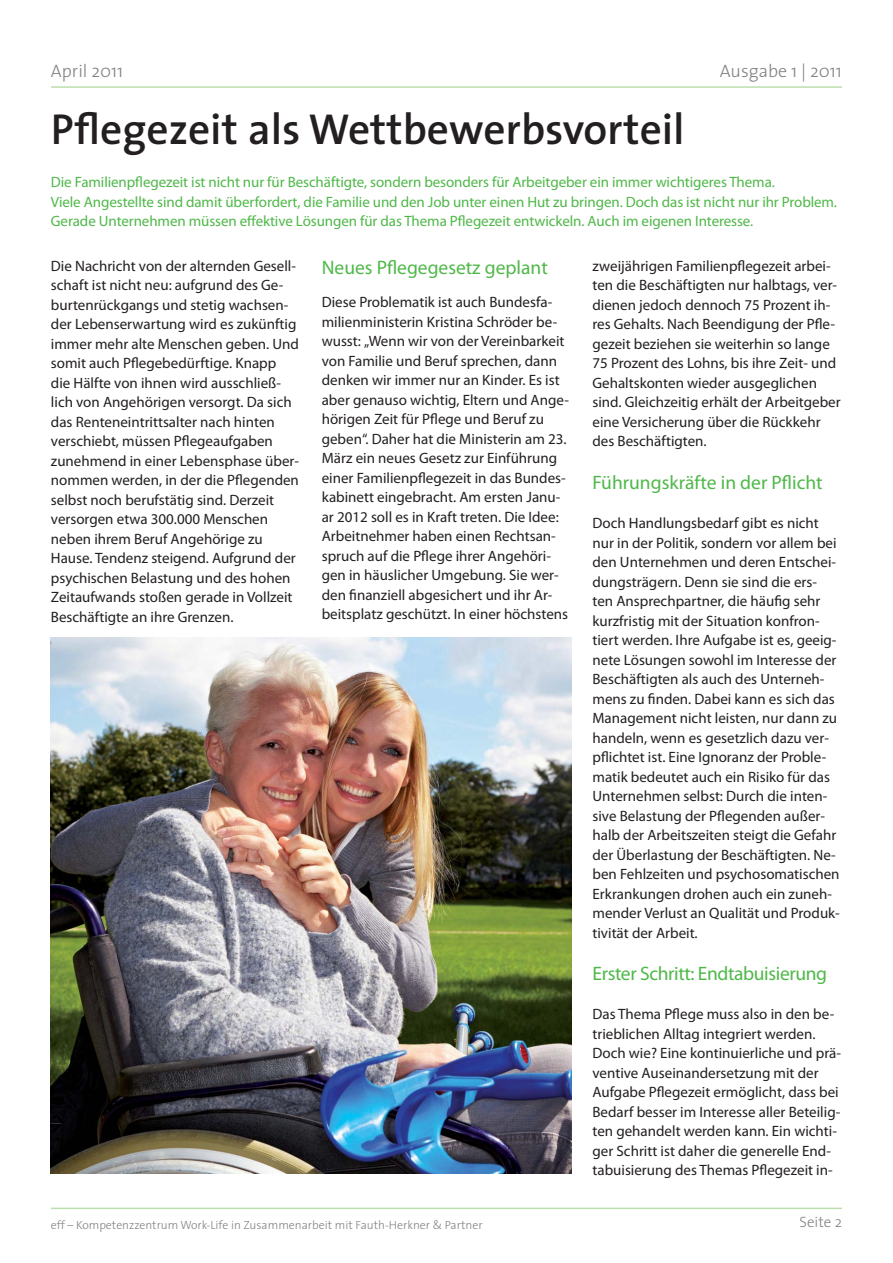
<style>
.page{position:relative;width:893px;height:1263px;background:#fff}
.page>*{position:absolute;margin:0;border:0;box-sizing:border-box;transform-origin:0 0}
.t1{font:600 43.5px "The Sans";color:#231f20}
.t2{font:19.5px "Myriad Pro";color:#4fb849}
.t3{font:19.5px "Myriad Pro";letter-spacing:-.02em;color:#4fb849}
.t4{font:300 18px "The Sans";color:#808285}
.t5{font:15px/19.5px "Myriad Pro";color:#231f20}
.t6{font:15px/19.5px "Myriad Pro";letter-spacing:-.005em;color:#4fb849}
.t7{font:300 15px "The Sans";color:#808285}
.t8{font:300 11.85px "The Sans";color:#808285}
</style>
<div class="page">
<hr style="left:51px;top:86px;width:791px;height:2px;background:#bddeae">
<hr style="left:51px;top:1208px;width:791px;height:1px;background:#bddeae">
<img style="left:51px;top:638px;width:520px;height:536px">
<p class="t4" style="left:51px;top:64px;width:74px">April 2011</p>
<p class="t4" style="left:720px;top:64px;width:124px">Ausgabe 1 | 2011</p>
<h1 class="t1" style="left:51px;top:103px;width:635px">Pflegezeit als Wettbewerbsvorteil</h1>
<p class="t6" style="left:51px;top:173px;width:787px">Die Familienpflegezeit ist nicht nur für Beschäftigte, sondern besonders für Arbeitgeber ein immer wichtigeres Thema.<br>Viele Angestellte sind damit überfordert, die Familie und den Job unter einen Hut zu bringen. Doch das ist nicht nur ihr Problem.<br>Gerade Unternehmen müssen effektive Lösungen für das Thema Pflegezeit entwickeln. Auch im eigenen Interesse.</p>
<p class="t5" style="left:51px;top:257px;width:250px">Die Nachricht von der alternden Gesell&shy;schaft ist nicht neu: aufgrund des Ge&shy;burtenrückgangs und stetig wachsen&shy;der Lebenserwartung wird es zukünftig immer mehr alte Menschen geben. Und somit auch Pflegebedürftige. Knapp die Hälfte von ihnen wird ausschließ&shy;lich von Angehörigen versorgt. Da sich das Renteneintrittsalter nach hinten verschiebt, müssen Pflegeaufgaben zunehmend in einer Lebensphase über&shy;nommen werden, in der die Pflegenden selbst noch berufstätig sind. Derzeit versorgen etwa 300.000 Menschen neben ihrem Beruf Angehörige zu Hause. Tendenz steigend. Aufgrund der psychischen Belastung und des hohen Zeitaufwands stoßen gerade in Vollzeit Beschäftigte an ihre Grenzen.</p>
<h2 class="t2" style="left:322px;top:260px;width:228px">Neues Pflegegesetz geplant</h2>
<p class="t5" style="left:592px;top:257px;width:250px">zweijährigen Familienpflegezeit arbei&shy;ten die Beschäftigten nur halbtags, ver&shy;dienen jedoch dennoch 75 Prozent ih&shy;res Gehalts. Nach Beendigung der Pfle&shy;gezeit beziehen sie weiterhin so lange 75 Prozent des Lohns, bis ihre Zeit- und Gehaltskonten wieder ausgeglichen sind. Gleichzeitig erhält der Arbeitgeber eine Versicherung über die Rückkehr des Beschäftigten.</p>
<h2 class="t2" style="left:592px;top:475px;width:232px">Führungskräfte in der Pflicht</h2>
<p class="t5" style="left:592px;top:514px;width:249px">Doch Handlungsbedarf gibt es nicht nur in der Politik, sondern vor allem bei den Unternehmen und deren Entschei&shy;dungsträgern. Denn sie sind die ers&shy;ten Ansprechpartner, die häufig sehr kurzfristig mit der Situation konfron&shy;tiert werden. Ihre Aufgabe ist es, geeig&shy;nete Lösungen sowohl im Interesse der Beschäftigten als auch des Unterneh&shy;mens zu finden. Dabei kann es sich das Management nicht leisten, nur dann zu handeln, wenn es gesetzlich dazu ver&shy;pflichtet ist. Eine Ignoranz der Proble&shy;matik bedeutet auch ein Risiko für das Unternehmen selbst: Durch die inten&shy;sive Belastung der Pflegenden außer&shy;halb der Arbeitszeiten steigt die Gefahr der Überlastung der Beschäftigten. Ne&shy;ben Fehlzeiten und psychosomatischen Erkrankungen drohen auch ein zuneh&shy;mender Verlust an Qualität und Produk&shy;tivität der Arbeit.</p>
<h2 class="t3" style="left:592px;top:967px;width:236px">Erster Schritt: Endtabuisierung</h2>
<p class="t5" style="left:592px;top:1006px;width:250px">Das Thema Pflege muss also in den be&shy;trieblichen Alltag integriert werden.<br>Doch wie? Eine kontinuierliche und prä&shy;ventive Auseinandersetzung mit der Aufgabe Pflegezeit ermöglicht, dass bei Bedarf besser im Interesse aller Beteilig&shy;ten gehandelt werden kann. Ein wichti&shy;ger Schritt ist daher die generelle End&shy;tabuisierung des Themas Pflegezeit in-</p>
<p class="t5" style="left:322px;top:293px;width:249px">Diese Problematik ist auch Bundesfa&shy;milienministerin Kristina Schröder be&shy;wusst: „Wenn wir von der Vereinbarkeit von Familie und Beruf sprechen, dann denken wir immer nur an Kinder. Es ist aber genauso wichtig, Eltern und Ange&shy;hörigen Zeit für Pflege und Beruf zu geben“. Daher hat die Ministerin am 23.<br>März ein neues Gesetz zur Einführung einer Familienpflegezeit in das Bundes&shy;kabinett eingebracht. Am ersten Janu&shy;ar 2012 soll es in Kraft treten. Die Idee:<br>Arbeitnehmer haben einen Rechtsan&shy;spruch auf die Pflege ihrer Angehöri&shy;gen in häuslicher Umgebung. Sie wer&shy;den finanziell abgesichert und ihr Ar&shy;beitsplatz geschützt. In einer höchstens</p>
<p class="t8" style="left:51px;top:1220px;width:433px">eff – Kompetenzzentrum Work-Life in Zusammenarbeit mit Fauth-Herkner &amp; Partner</p>
<p class="t7" style="left:799px;top:1216px;width:44px">Seite 2</p>
</div>
